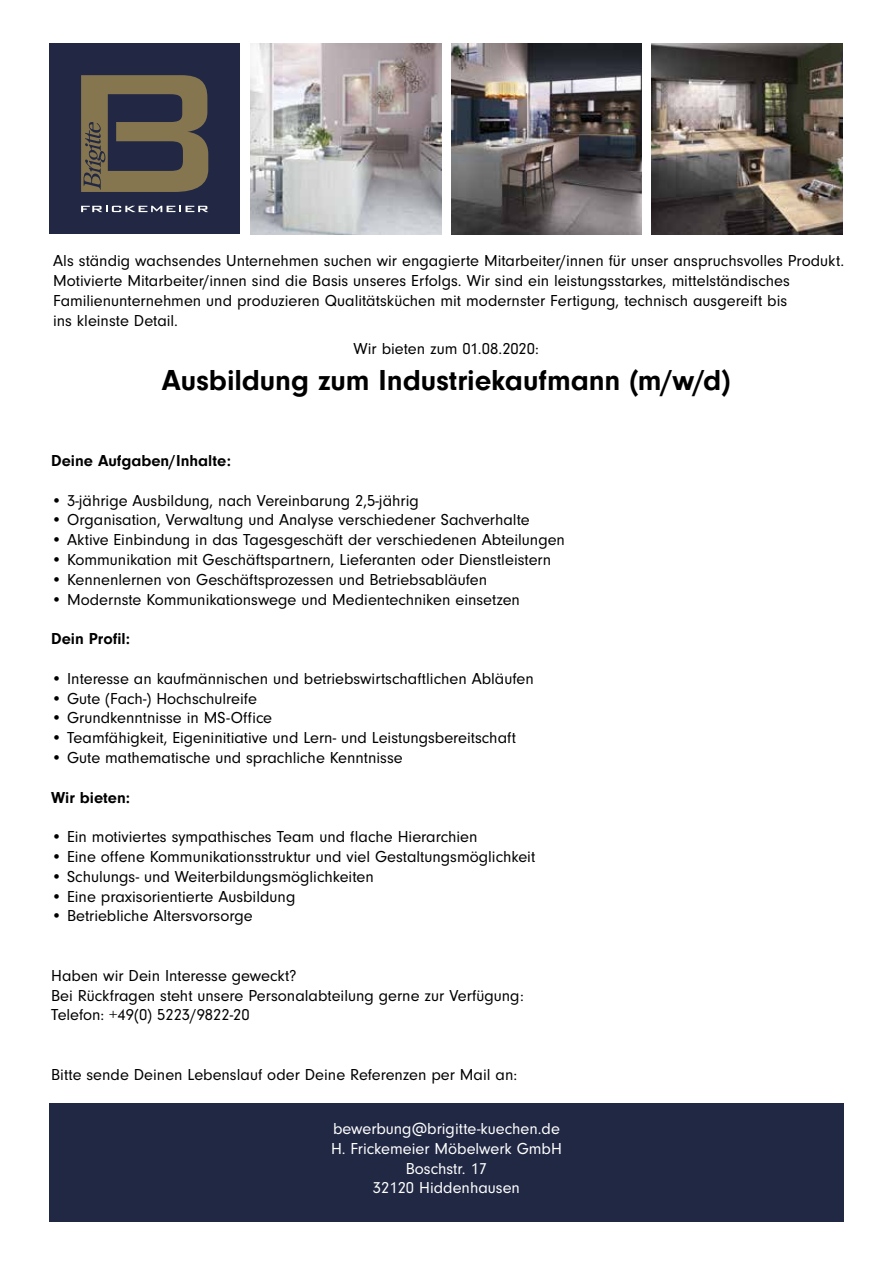
<style>
.page{position:relative;width:893px;height:1263px;background:#fff}
.page>*{position:absolute;margin:0;border:0;box-sizing:border-box;transform-origin:0 0}
.t1{font:700 30px "Neuzeit Gro";letter-spacing:-.005em;color:#000}
.t2{font:16.5px/19.8px "Neuzeit Gro";color:#000}
.t3{font:16.5px/19.8px "Neuzeit Gro";color:#fff;text-align:center}
.t4{font:700 16.5px "Neuzeit Gro";color:#000}
</style>
<div class="page">
<div style="left:49px;top:1103px;width:795px;height:118px;background:#212844"></div>
<img style="left:250px;top:43px;width:191px;height:191px">
<img style="left:652px;top:43px;width:190px;height:191px">
<img style="left:451px;top:43px;width:191px;height:191px">
<div style="left:49px;top:43px;width:191px;height:191px;background:#222844"></div>
<svg style="left:81px;top:75px;width:127px;height:117px"></svg>
<svg style="left:81px;top:206px;width:127px;height:6px"></svg>
<p class="t2" style="left:53px;top:251px;width:793px">Als ständig wachsendes Unternehmen suchen wir engagierte Mitarbeiter/innen für unser anspruchsvolles Produkt.<br>Motivierte Mitarbeiter/innen sind die Basis unseres Erfolgs. Wir sind ein leistungsstarkes, mittelständisches Familienunternehmen und produzieren Qualitätsküchen mit modernster Fertigung, technisch ausgereift bis<br>ins kleinste Detail.</p>
<p class="t2" style="left:354px;top:339px;width:187px">Wir bieten zum 01.08.2020:</p>
<h1 class="t1" style="left:162px;top:363px;width:570px">Ausbildung zum Industriekaufmann (m/w/d)</h1>
<p class="t4" style="left:51px;top:451px;width:181px">Deine Aufgaben/Inhalte:</p>
<p class="t2" style="left:51px;top:490px;width:369px">• 3-jährige Ausbildung, nach Vereinbarung 2,5-jährig</p>
<p class="t2" style="left:51px;top:510px;width:480px">• Organisation, Verwaltung und Analyse verschiedener Sachverhalte</p>
<p class="t2" style="left:51px;top:530px;width:515px">• Aktive Einbindung in das Tagesgeschäft der verschiedenen Abteilungen</p>
<p class="t2" style="left:51px;top:550px;width:501px">• Kommunikation mit Geschäftspartnern, Lieferanten oder Dienstleistern</p>
<p class="t2" style="left:51px;top:570px;width:437px">• Kennenlernen von Geschäftsprozessen und Betriebsabläufen</p>
<p class="t2" style="left:51px;top:589px;width:470px">• Modernste Kommunikationswege und Medientechniken einsetzen</p>
<p class="t4" style="left:51px;top:629px;width:80px">Dein Profil:</p>
<p class="t2" style="left:51px;top:669px;width:484px">• Interesse an kaufmännischen und betriebswirtschaftlichen Abläufen</p>
<p class="t2" style="left:51px;top:688px;width:207px">• Gute (Fach-) Hochschulreife</p>
<p class="t2" style="left:51px;top:708px;width:222px">• Grundkenntnisse in MS-Office</p>
<p class="t2" style="left:51px;top:728px;width:466px">• Teamfähigkeit, Eigeninitiative und Lern- und Leistungsbereitschaft</p>
<p class="t2" style="left:51px;top:748px;width:353px">• Gute mathematische und sprachliche Kenntnisse</p>
<p class="t4" style="left:51px;top:788px;width:80px">Wir bieten:</p>
<p class="t2" style="left:51px;top:827px;width:428px">• Ein motiviertes sympathisches Team und flache Hierarchien</p>
<p class="t2" style="left:51px;top:847px;width:486px">• Eine offene Kommunikationsstruktur und viel Gestaltungsmöglichkeit</p>
<p class="t2" style="left:51px;top:867px;width:324px">• Schulungs- und Weiterbildungsmöglichkeiten</p>
<p class="t2" style="left:51px;top:886px;width:246px">• Eine praxisorientierte Ausbildung</p>
<p class="t2" style="left:51px;top:906px;width:203px">• Betriebliche Altersvorsorge</p>
<p class="t2" style="left:51px;top:966px;width:474px">Haben wir Dein Interesse geweckt?<br>Bei Rückfragen steht unsere Personalabteilung gerne zur Verfügung:<br>Telefon: +49(0) 5223/9822-20</p>
<p class="t2" style="left:51px;top:1065px;width:468px">Bitte sende Deinen Lebenslauf oder Deine Referenzen per Mail an:</p>
<p class="t3" style="left:331px;top:1119px;width:232px">bewerbung@brigitte-kuechen.de<br>H. Frickemeier Möbelwerk GmbH<br>Boschstr. 17<br>32120 Hiddenhausen</p>
</div>
